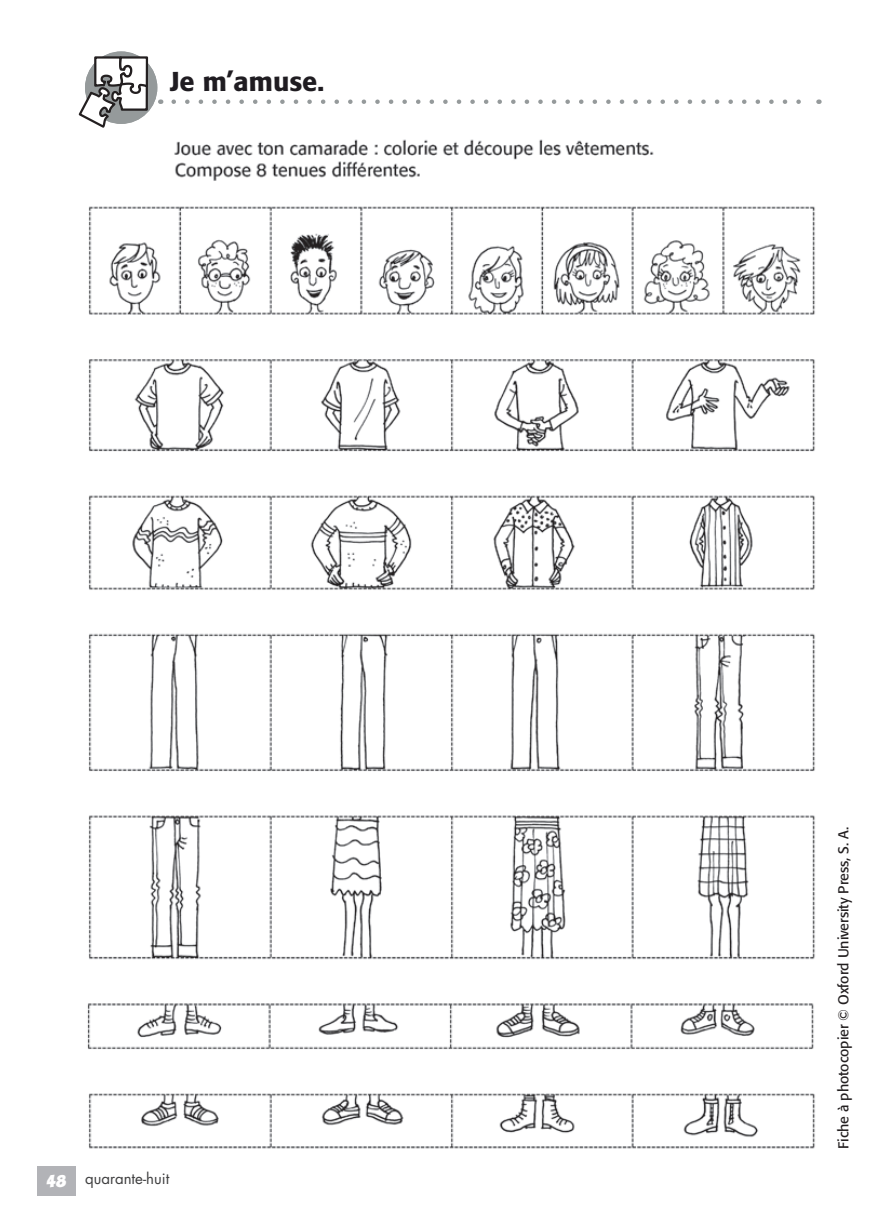
<style>
.page{position:relative;width:893px;height:1221px;background:#fff}
.page>*{position:absolute;margin:0;border:0;box-sizing:border-box;transform-origin:0 0}
.t1{font:500 27px "Formata";color:#1f1c21}
.t2{font:15px "Futura Std";color:#3e3e3f}
.t3{font:15px "Balder LT";color:#fff}
.t4{font:14.25px "Formata Regular 4";letter-spacing:-.005em;color:#231f20}
</style>
<div class="page">
<img style="left:87px;top:139px;width:728px;height:1010px">
<div style="left:37px;top:1165px;width:38px;height:30px;background:#b2b3b7"></div>
<svg style="left:174px;top:99px;width:627px;height:5px"></svg>
<div style="left:85px;top:52px;width:72px;height:72px;background:#959a9b;border-radius:50%"></div>
<svg style="left:79px;top:56px;width:69px;height:72px"></svg>
<p class="t1" style="left:170px;top:65px;width:156px">Je m’amuse.</p>
<p class="t3" style="left:46px;top:1170px;width:21px">48</p>
<p class="t2" style="left:85px;top:1169px;width:86px">quarante-huit</p>
<p class="t4" style="left:835px;top:1148px;width:323px;rotate:-90deg">Fiche à photocopier © Oxford University Press, S. A.</p>
</div>
